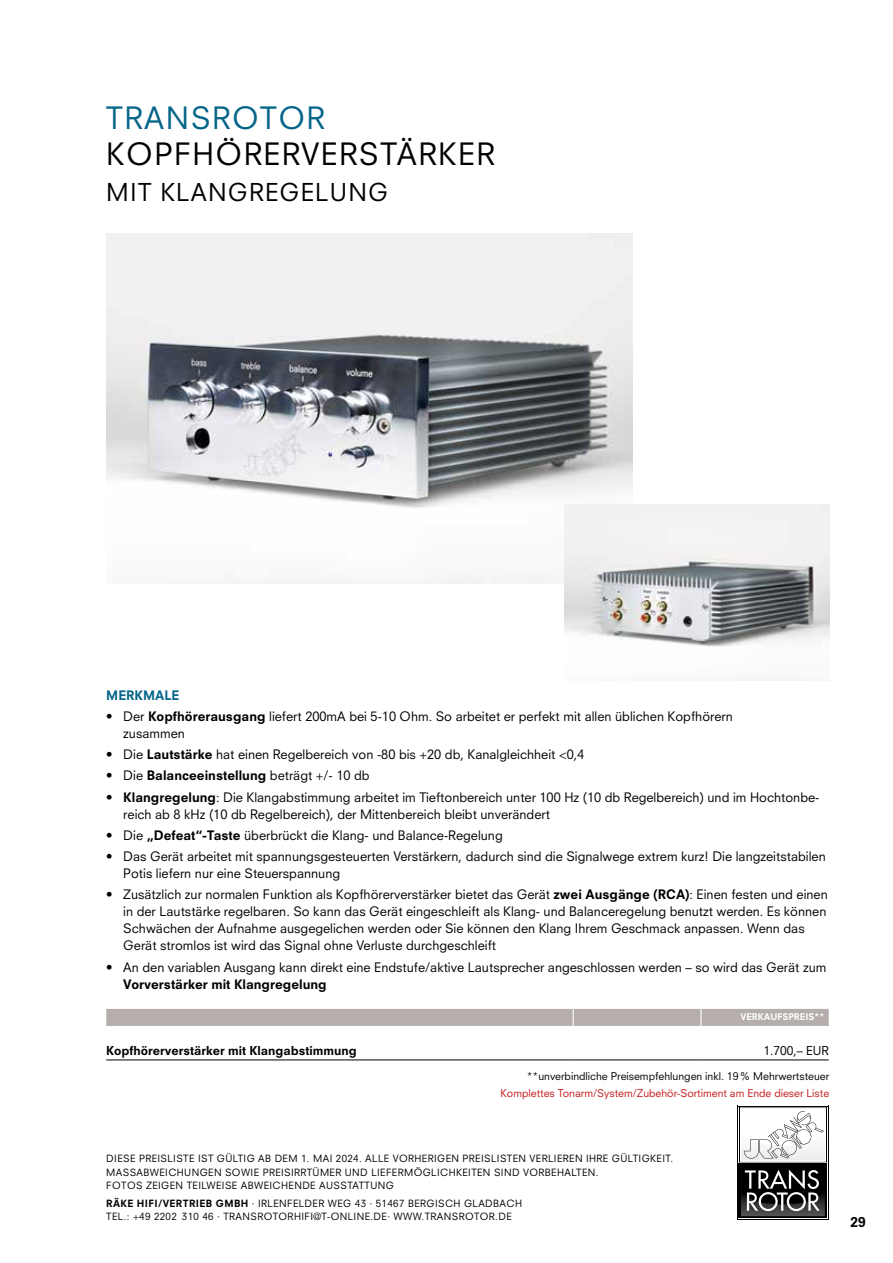
<style>
.page{position:relative;width:893px;height:1263px;background:#fff}
.page>*{position:absolute;margin:0;border:0;box-sizing:border-box;transform-origin:0 0}
.t1{font:30px "Neuzeit SLT Std";letter-spacing:.05em;color:#000}
.t2{font:30px "Neuzeit SLT Std";letter-spacing:.05em;color:#056589}
.t3{font:24px "Neuzeit SLT Std";letter-spacing:.05em;color:#000}
.t4{font:800 13.5px "Neuzeit SLT Std";color:#000}
.t5{font:12.75px/17px "Neuzeit SLT Std";color:#000}
.t6{font:800 12.75px "Neuzeit SLT Std";color:#000}
.t7{font:800 12.75px "Neuzeit SLT Std";color:#056589}
.t8{font:800 12px "Neuzeit SLT Std";color:#000}
.t9{font:12px "Neuzeit SLT Std";color:#000}
.t10{font:10.5px "Neuzeit SLT Std";color:#c51a1b}
.t11{font:10.5px "Neuzeit SLT Std";color:#000}
.t12{font:9.75px/13.5px "Neuzeit SLT Std";letter-spacing:.04em;color:#000}
.t13{font:800 9px "Neuzeit SLT Std";color:#fff}
.s1{font-weight:800}
</style>
<div class="page">
<div style="left:737px;top:1106px;width:92px;height:114px;background:linear-gradient(to right,#fbfbfb,#fbfbfb)"></div>
<hr style="left:737px;top:1106px;width:1px;height:114px;background:#000">
<hr style="left:739px;top:1107px;width:1px;height:55px;background:#000">
<hr style="left:739px;top:1107px;width:88px;height:1px;background:#000">
<hr style="left:737px;top:1106px;width:92px;height:1px;background:#000">
<hr style="left:828px;top:1106px;width:1px;height:114px;background:#000">
<hr style="left:827px;top:1107px;width:1px;height:55px;background:#000">
<hr style="left:739px;top:1162px;width:88px;height:1px;background:#000">
<hr style="left:737px;top:1219px;width:92px;height:1px;background:#000">
<div style="left:739px;top:1163px;width:88px;height:55px;background:#000"></div>
<svg style="left:741px;top:1111px;width:84px;height:49px"></svg>
<svg style="left:741px;top:1169px;width:84px;height:47px"></svg>
<img style="left:106px;top:233px;width:527px;height:351px">
<hr style="left:106px;top:1059px;width:467px;height:1px;background:#000">
<hr style="left:573px;top:1059px;width:128px;height:1px;background:#000">
<hr style="left:701px;top:1059px;width:128px;height:1px;background:#000">
<div style="left:106px;top:1009px;width:723px;height:17px;background:#b5aeac"></div>
<img style="left:565px;top:505px;width:264px;height:142px">
<h1 class="t2" style="left:106px;top:100px;width:220px">TRANSROTOR</h1>
<h1 class="t1" style="left:106px;top:136px;width:390px">KOPFHÖRERVERSTÄRKER</h1>
<h2 class="t3" style="left:106px;top:177px;width:283px">MIT KLANGREGELUNG</h2>
<p class="t7" style="left:106px;top:687px;width:74px">MERKMALE</p>
<p class="t5" style="left:123px;top:707px;width:611px;text-indent:-17px">• Der <span class="s1">Kopfhörerausgang</span> liefert 200mA bei 5-10 Ohm. So arbeitet er perfekt mit allen üblichen Kopfhörern zusammen</p>
<p class="t5" style="left:106px;top:746px;width:480px">• Die <span class="s1">Lautstärke</span> hat einen Regelbereich von -80 bis +20 db, Kanalgleichheit &lt;0,4</p>
<p class="t5" style="left:106px;top:767px;width:265px">• Die <span class="s1">Balanceeinstellung</span> beträgt +/- 10 db</p>
<p class="t5" style="left:123px;top:788px;width:698px;text-indent:-17px">• <span class="s1">Klangregelung</span>: Die Klangabstimmung arbeitet im Tieftonbereich unter 100 Hz (10 db Regelbereich) und im Hochtonbe&shy;reich ab 8 kHz (10 db Regelbereich), der Mittenbereich bleibt unverändert</p>
<p class="t5" style="left:106px;top:826px;width:398px">• Die <span class="s1">„Defeat“-Taste</span> überbrückt die Klang- und Balance-Regelung</p>
<p class="t5" style="left:123px;top:848px;width:704px;text-indent:-17px">• Das Gerät arbeitet mit spannungsgesteuerten Verstärkern, dadurch sind die Signalwege extrem kurz! Die langzeitstabilen<br>Potis liefern nur eine Steuerspannung</p>
<p class="t5" style="left:123px;top:886px;width:706px;text-indent:-17px">• Zusätzlich zur normalen Funktion als Kopfhörerverstärker bietet das Gerät <span class="s1">zwei Ausgänge (RCA)</span>: Einen festen und einen in der Lautstärke regelbaren. So kann das Gerät eingeschleift als Klang- und Balanceregelung benutzt werden. Es können Schwächen der Aufnahme ausgegelichen werden oder Sie können den Klang Ihrem Geschmack anpassen. Wenn das Gerät stromlos ist wird das Signal ohne Verluste durchgeschleift</p>
<p class="t5" style="left:106px;top:958px;width:722px">• An den variablen Ausgang kann direkt eine Endstufe/aktive Lautsprecher angeschlossen werden – so wird das Gerät zum</p>
<p class="t6" style="left:123px;top:976px;width:205px">Vorverstärker mit Klangregelung</p>
<p class="t13" style="left:740px;top:1011px;width:86px">VERKAUFSPREIS**</p>
<p class="t8" style="left:106px;top:1043px;width:252px">Kopfhörerverstärker mit Klangabstimmung</p>
<p class="t9" style="left:763px;top:1043px;width:67px">1.700,– EUR</p>
<p class="t11" style="left:527px;top:1069px;width:304px">**unverbindliche Preisempfehlungen inkl. 19% Mehrwertsteuer</p>
<p class="t10" style="left:500px;top:1086px;width:330px">Komplettes Tonarm/System/Zubehör-Sortiment am Ende dieser Liste</p>
<p class="t12" style="left:106px;top:1152px;width:568px">DIESE PREISLISTE IST GÜLTIG AB DEM 1. MAI 2024. ALLE VORHERIGEN PREISLISTEN VERLIEREN IHRE GÜLTIGKEIT.<br>MASSABWEICHUNGEN SOWIE PREISIRRTÜMER UND LIEFERMÖGLICHKEITEN SIND VORBEHALTEN.<br>FOTOS ZEIGEN TEILWEISE ABWEICHENDE AUSSTATTUNG</p>
<p class="t12" style="left:106px;top:1196px;width:417px"><span class="s1">RÄKE HIFI/VERTRIEB GMBH</span> · IRLENFELDER WEG 43 · 51467 BERGISCH GLADBACH<br>TEL.: +49 2202 310 46 · TRANSROTORHIFI@T-ONLINE.DE· WWW.TRANSROTOR.DE</p>
<p class="t4" style="left:851px;top:1214px;width:17px">29</p>
</div>
